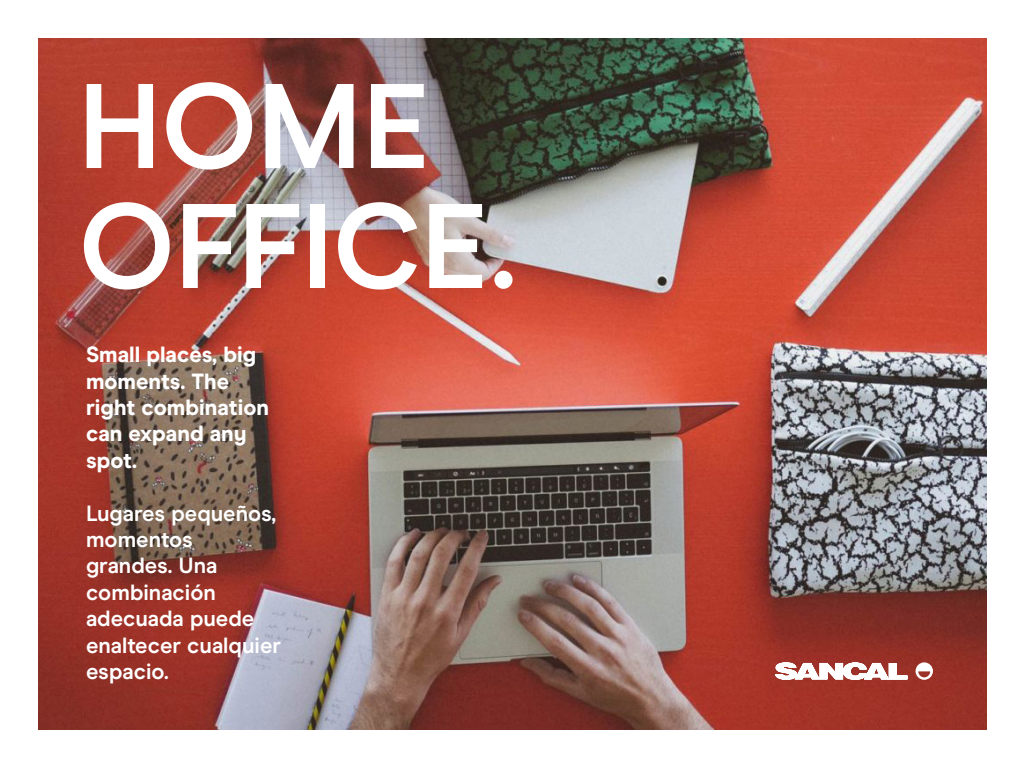
<style>
.page{position:relative;width:1024px;height:768px;background:#fff}
.page>*{position:absolute;margin:0;border:0;box-sizing:border-box;transform-origin:0 0}
.t1{font:700 120px/120px "Modern Era";letter-spacing:-.01em;color:#fff}
.t2{font:700 22px/26.4px "Modern Era";color:#fff}
.t3{font:800 22px/26.4px "Modern Era";color:#fff}
</style>
<div class="page">
<img style="left:38px;top:38px;width:948px;height:692px">
<svg style="left:916px;top:662px;width:17px;height:18px"></svg>
<svg style="left:775px;top:662px;width:133px;height:18px"></svg>
<h1 class="t1" style="left:78px;top:67px;width:440px">HOME<br>OFFICE.</h1>
<p class="t3" style="left:86px;top:341px;width:185px">Small places, big moments. The right combination can expand any spot.</p>
<p class="t2" style="left:86px;top:500px;width:197px">Lugares pequeños, momentos grandes. Una combinación adecuada puede enaltecer cualquier espacio.</p>
</div>
